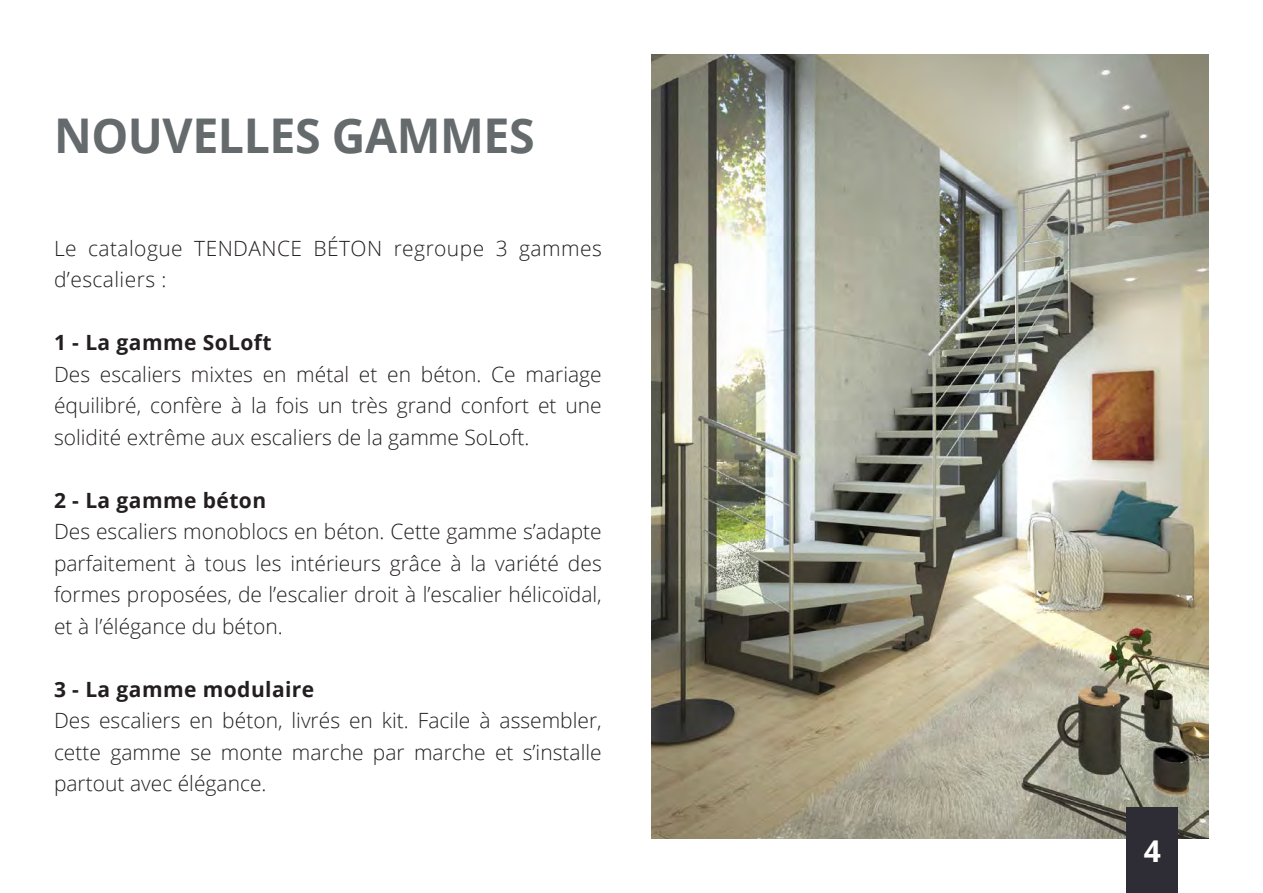
<style>
.page{position:relative;width:1263px;height:893px;background:#fff}
.page>*{position:absolute;margin:0;border:0;box-sizing:border-box;transform-origin:0 0}
.t1{font:700 47.85px "Open Sans";letter-spacing:-.01em;color:#656a6d}
.t2{font:700 30px "Open Sans";color:#fff}
.t3{font:300 21px/31.5px "Open Sans";color:#231f20;text-align:justify}
.t4{font:300 21px/31.5px "Open Sans";letter-spacing:.02em;color:#231f20}
.t5{font:700 21px "Open Sans";letter-spacing:.02em;color:#231f20}
</style>
<div class="page">
<img style="left:652px;top:54px;width:557px;height:785px">
<div style="left:1127px;top:808px;width:51px;height:85px;background:#2e2c34"></div>
<p class="t1" style="left:54px;top:101px;width:482px">NOUVELLES GAMMES</p>
<p class="t4" style="left:54px;top:232px;width:549px">Le catalogue TENDANCE BÉTON regroupe 3 gammes d’escaliers :</p>
<p class="t5" style="left:54px;top:328px;width:219px">1 - La gamme SoLoft</p>
<p class="t3" style="left:54px;top:358px;width:549px">Des escaliers mixtes en métal et en béton. Ce mariage équilibré, confère à la fois un très grand confort et une solidité extrême aux escaliers de la gamme SoLoft.</p>
<p class="t5" style="left:54px;top:485px;width:214px">2 - La gamme béton</p>
<p class="t3" style="left:54px;top:515px;width:549px">Des escaliers monoblocs en béton. Cette gamme s’adapte parfaitement à tous les intérieurs grâce à la variété des formes proposées, de l’escalier droit à l’escalier hélicoïdal, et à l’élégance du béton.</p>
<p class="t5" style="left:54px;top:674px;width:262px">3 - La gamme modulaire</p>
<p class="t3" style="left:54px;top:704px;width:549px">Des escaliers en béton, livrés en kit. Facile à assembler, cette gamme se monte marche par marche et s’installe partout avec élégance.</p>
<p class="t2" style="left:1144px;top:830px;width:19px">4</p>
</div>
